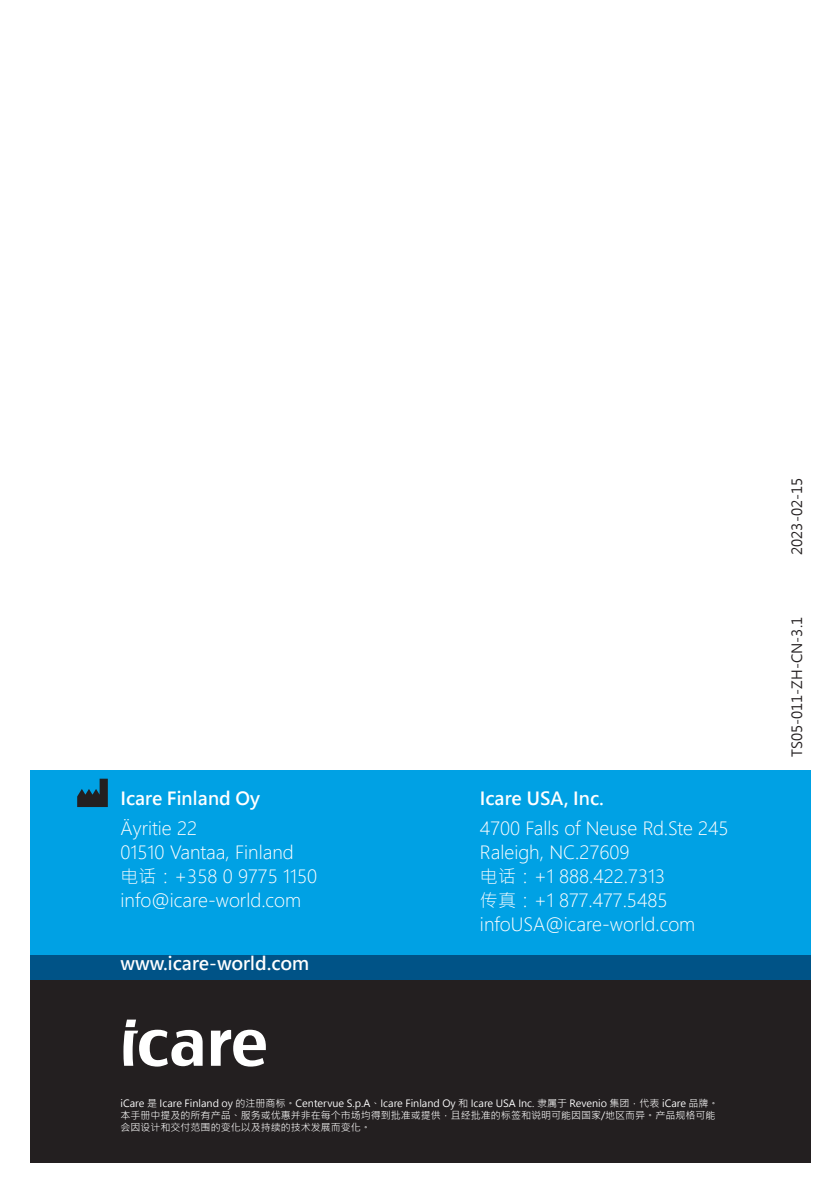
<style>
.page{position:relative;width:840px;height:1191px;background:#fff}
.page>*{position:absolute;margin:0;border:0;box-sizing:border-box;transform-origin:0 0}
.Contact_info_paragra{font:300 18px "Microsoft Jheng Hei";color:#fff}
.Contact_info_heading{font:700 18px "Microsoft Jheng Hei";color:#fff}
.Document_number{font:14px "Microsoft Jheng Hei";color:#231f20}
.t1{font:10px/12px "Microsoft Jheng Hei";color:#fff}
</style>
<div class="page">
<div style="left:30px;top:978px;width:779px;height:184px;background:#231f20"></div>
<div style="left:30px;top:953px;width:779px;height:26px;background:#005387"></div>
<svg style="left:123px;top:1019px;width:143px;height:47px"></svg>
<div style="left:30px;top:770px;width:779px;height:184px;background:#00a1e4"></div>
<svg style="left:77px;top:778px;width:31px;height:29px"></svg>
<p class="Contact_info_heading" style="left:120px;top:787px;width:141px">Icare Finland Oy</p>
<p class="Contact_info_paragra" style="left:120px;top:816px;width:78px">Äyritie 22</p>
<p class="Contact_info_paragra" style="left:120px;top:840px;width:174px">01510 Vantaa, Finland</p>
<p class="Contact_info_paragra" style="left:120px;top:864px;width:198px">电话：+358 0 9775 1150</p>
<p class="Contact_info_paragra" style="left:120px;top:888px;width:182px">info@icare-world.com</p>
<p class="Contact_info_heading" style="left:120px;top:952px;width:190px">www.icare-world.com</p>
<p class="Contact_info_heading" style="left:479px;top:787px;width:125px">Icare USA, Inc.</p>
<p class="Contact_info_paragra" style="left:479px;top:816px;width:250px">4700 Falls of Neuse Rd.Ste 245</p>
<p class="Contact_info_paragra" style="left:479px;top:840px;width:151px">Raleigh, NC.27609</p>
<p class="Contact_info_paragra" style="left:479px;top:864px;width:186px">电话：+1 888.422.7313</p>
<p class="Contact_info_paragra" style="left:479px;top:888px;width:189px">传真：+1 877.477.5485</p>
<p class="Contact_info_paragra" style="left:479px;top:912px;width:217px">infoUSA@icare-world.com</p>
<p class="t1" style="left:120px;top:1097px;width:599px">iCare 是 Icare Finland oy 的注册商标。Centervue S.p.A、Icare Finland Oy 和 Icare USA Inc. 隶属于 Revenio 集团，代表 iCare 品牌。本手册中提及的所有产品、服务或优惠并非在每个市场均得到批准或提供，且经批准的标签和说明可能因国家/地区而异。产品规格可能会因设计和交付范围的变化以及持续的技术发展而变化。</p>
<p class="Document_number" style="left:787px;top:555px;width:79px;rotate:-90deg">2023-02-15</p>
<p class="Document_number" style="left:787px;top:757px;width:142px;rotate:-90deg">TS05-011-ZH-CN-3.1</p>
</div>
